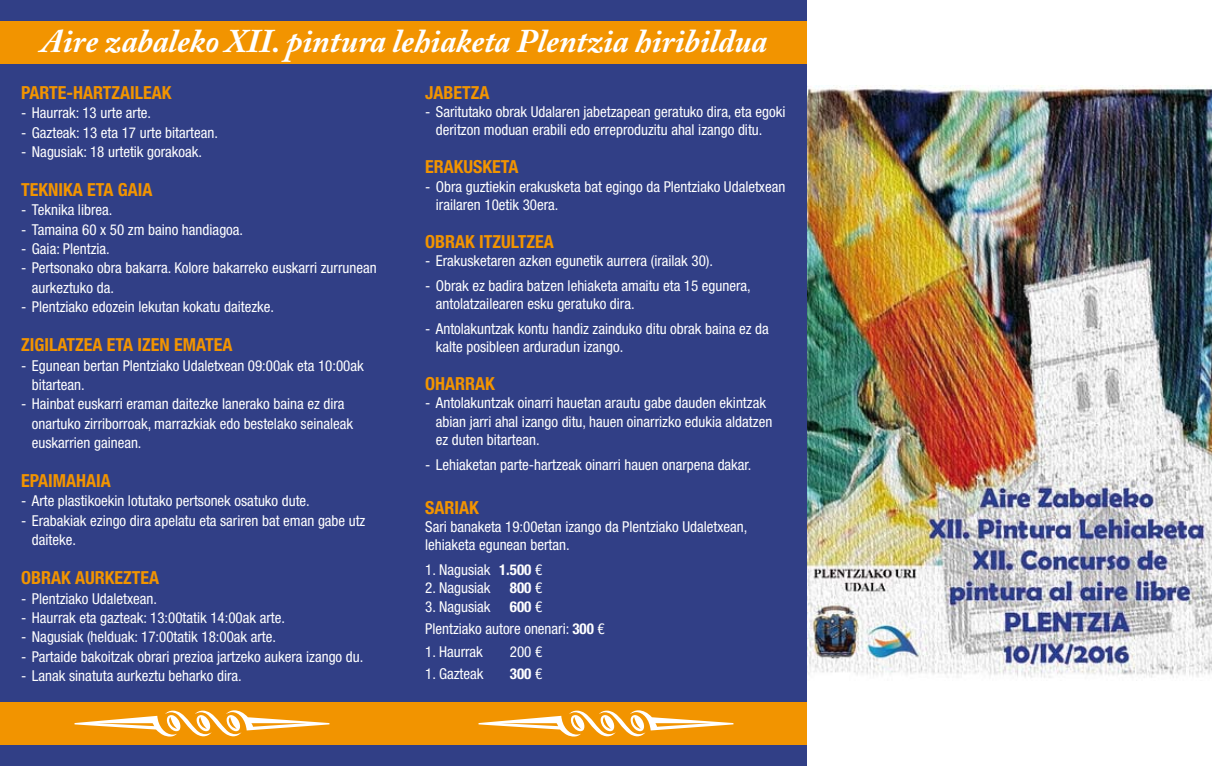
<style>
.page{position:relative;width:1212px;height:766px;background:#fff}
.page>*{position:absolute;margin:0;border:0;box-sizing:border-box;transform-origin:0 0}
.t1{font:italic 700 33px "Adobe Caslon Pro";color:#fff}
.t2{font:700 condensed 18px "Helvetica Neue LT Std";color:#f29400}
.t3{font:condensed 15px/18.3px "Helvetica Neue LT Std";color:#fff}
.t4{font:700 condensed 15px "Helvetica Neue LT Std";color:#fff}
.s1{font-weight:700}
.s2{font-weight:400}
</style>
<div class="page">
<div style="left:0;top:0;width:1212px;height:765px;background:#313f86"></div>
<div style="left:0;top:702px;width:808px;height:42px;background:#f29400"></div>
<div style="left:0;top:21px;width:808px;height:43px;background:#f29400"></div>
<svg style="left:478px;top:710px;width:255px;height:26px"></svg>
<svg style="left:75px;top:710px;width:254px;height:26px"></svg>
<div style="left:808px;top:0;width:404px;height:765px;background:#fff"></div>
<img style="left:808px;top:85px;width:404px;height:593px">
<h1 class="t1" style="left:41px;top:21px;width:728px">Aire zabaleko XII. pintura lehiaketa Plentzia hiribildua</h1>
<p class="t2" style="left:21px;top:81px;width:152px">PARTE-HARTZAILEAK</p>
<p class="t3" style="left:21px;top:104px;width:131px">- Haurrak: 13 urte arte.</p>
<p class="t3" style="left:21px;top:123px;width:198px">- Gazteak: 13 eta 17 urte bitartean.</p>
<p class="t3" style="left:21px;top:142px;width:182px">- Nagusiak: 18 urtetik gorakoak.</p>
<p class="t2" style="left:21px;top:179px;width:133px">TEKNIKA ETA GAIA</p>
<p class="t3" style="left:21px;top:201px;width:93px">- Teknika librea.</p>
<p class="t3" style="left:21px;top:220px;width:223px">- Tamaina 60 x 50 zm baino handiagoa.</p>
<p class="t3" style="left:21px;top:239px;width:90px">- Gaia: Plentzia.</p>
<p class="t3" style="left:32px;top:258px;width:346px;line-height:19.4px;text-indent:-11px">- Pertsonako obra bakarra. Kolore bakarreko euskarri zurrunean aurkeztuko da.</p>
<p class="t3" style="left:21px;top:297px;width:254px">- Plentziako edozein lekutan kokatu daitezke.</p>
<p class="t2" style="left:21px;top:334px;width:213px">ZIGILATZEA ETA IZEN EMATEA</p>
<p class="t3" style="left:32px;top:355px;width:333px;line-height:19.4px;text-indent:-11px">- Egunean bertan Plentziako Udaletxean 09:00ak eta 10:00ak bitartean.</p>
<p class="t3" style="left:32px;top:394px;width:323px;line-height:19.4px;text-indent:-11px">- Hainbat euskarri eraman daitezke lanerako baina ez dira onartuko zirriborroak, marrazkiak edo bestelako seinaleak euskarrien gainean.</p>
<p class="t2" style="left:21px;top:469px;width:91px">EPAIMAHAIA</p>
<p class="t3" style="left:21px;top:491px;width:290px">- Arte plastikoekin lotutako pertsonek osatuko dute.</p>
<p class="t3" style="left:32px;top:510px;width:335px;line-height:19.4px;text-indent:-11px">- Erabakiak ezingo dira apelatu eta sariren bat eman gabe utz daiteke.</p>
<p class="t2" style="left:21px;top:566px;width:140px">OBRAK AURKEZTEA</p>
<p class="t3" style="left:21px;top:588px;width:137px">- Plentziako Udaletxean.</p>
<p class="t3" style="left:21px;top:608px;width:265px">- Haurrak eta gazteak: 13:00tatik 14:00ak arte.</p>
<p class="t3" style="left:21px;top:627px;width:256px">- Nagusiak (helduak: 17:00tatik 18:00ak arte.</p>
<p class="t3" style="left:21px;top:646px;width:344px">- Partaide bakoitzak obrari prezioa jartzeko aukera izango du.</p>
<p class="t3" style="left:21px;top:666px;width:222px">- Lanak sinatuta aurkeztu beharko dira.</p>
<p class="t2" style="left:425px;top:81px;width:66px">JABETZA</p>
<p class="t3" style="left:436px;top:102px;width:351px;text-indent:-11px">- Saritutako obrak Udalaren jabetzapean geratuko dira, eta egoki deritzon moduan erabili edo erreproduzitu ahal izango ditu.</p>
<p class="t2" style="left:425px;top:156px;width:95px">ERAKUSKETA</p>
<p class="t3" style="left:436px;top:177px;width:351px;text-indent:-11px">- Obra guztiekin erakusketa bat egingo da Plentziako Udaletxean irailaren 10etik 30era.</p>
<p class="t2" style="left:425px;top:230px;width:130px">OBRAK ITZULTZEA</p>
<p class="t3" style="left:425px;top:251px;width:289px">- Erakusketaren azken egunetik aurrera (irailak 30).</p>
<p class="t3" style="left:436px;top:276px;width:316px;text-indent:-11px">- Obrak ez badira batzen lehiaketa amaitu eta 15 egunera, antolatzailearen esku geratuko dira.</p>
<p class="t3" style="left:436px;top:319px;width:334px;text-indent:-11px">- Antolakuntzak kontu handiz zainduko ditu obrak baina ez da kalte posibleen arduradun izango.</p>
<p class="t2" style="left:425px;top:372px;width:71px">OHARRAK</p>
<p class="t3" style="left:436px;top:393px;width:338px;text-indent:-11px">- Antolakuntzak oinarri hauetan arautu gabe dauden ekintzak abian jarri ahal izango ditu, hauen oinarrizko edukia aldatzen ez duten bitartean.</p>
<p class="t3" style="left:425px;top:455px;width:328px">- Lehiaketan parte-hartzeak oinarri hauen onarpena dakar.</p>
<p class="t2" style="left:425px;top:496px;width:55px">SARIAK</p>
<p class="t3" style="left:425px;top:517px;width:324px">Sari banaketa 19:00etan izango da Plentziako Udaletxean, lehiaketa egunean bertan.</p>
<p class="t3" style="left:425px;top:560px;width:118px">1. Nagusiak <span class="s1">1.500</span> €</p>
<p class="t3" style="left:425px;top:578px;width:67px">2. Nagusiak</p>
<p class="t4" style="left:510px;top:578px;width:34px">800 <span class="s2">€</span></p>
<p class="t3" style="left:425px;top:597px;width:67px">3. Nagusiak</p>
<p class="t3" style="left:425px;top:594px;width:181px;line-height:22.5px;text-indent:85px"><span class="s1">600</span> €<br>Plentziako autore onenari: <span class="s1">300</span> €</p>
<p class="t3" style="left:425px;top:642px;width:59px">1. Haurrak</p>
<p class="t3" style="left:510px;top:642px;width:34px">200 €</p>
<p class="t3" style="left:425px;top:664px;width:60px">1. Gazteak</p>
<p class="t4" style="left:510px;top:664px;width:34px">300 <span class="s2">€</span></p>
</div>
